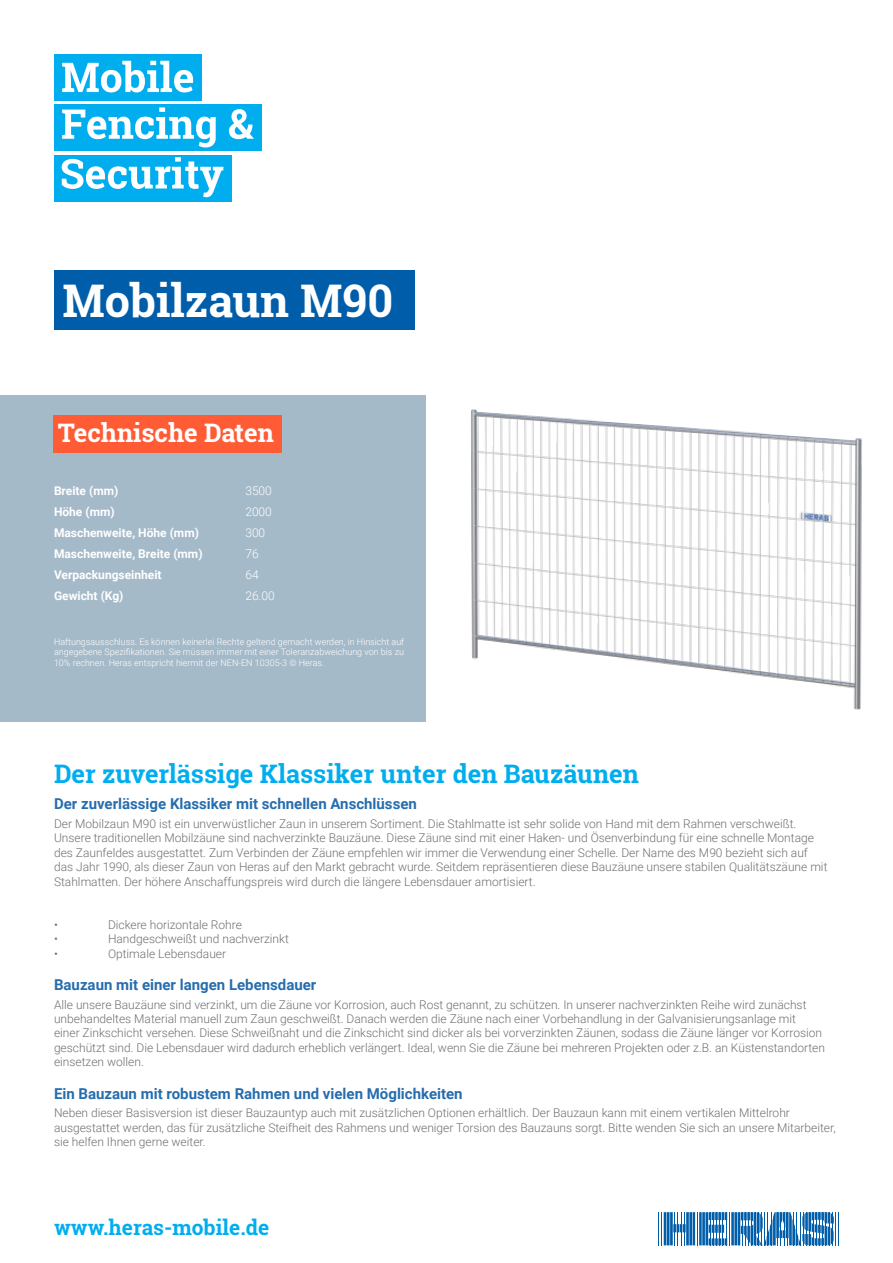
<style>
.page{position:relative;width:893px;height:1263px;background:#fff}
.page>*{position:absolute;margin:0;border:0;box-sizing:border-box;transform-origin:0 0}
.t1{font:700 45px "Roboto Slab";color:#fff}
.t2{font:700 25.5px "Roboto Slab";color:#00aeef}
.t3{font:700 25.5px "Roboto Slab";color:#fff}
.t4{font:700 21px "Roboto Slab";color:#00aeef}
.t5{font:700 15px "Roboto";color:#266dae}
.t6{font:300 12px/14.4px "Roboto";color:#6d6f73}
.t7{font:700 12px "Roboto";color:#fff}
.t8{font:300 12px "Roboto";color:#fff}
.t9{font:300 9px/10.8px "Roboto";color:#fff;text-align:justify}
</style>
<div class="page">
<hr style="left:658px;top:1212px;width:1px;height:33px;background:#005daa">
<hr style="left:661px;top:1212px;width:1px;height:33px;background:#005daa">
<hr style="left:697px;top:1212px;width:1px;height:33px;background:#005daa">
<hr style="left:835px;top:1212px;width:1px;height:33px;background:#005daa">
<hr style="left:838px;top:1212px;width:1px;height:33px;background:#005daa">
<svg style="left:664px;top:1212px;width:31px;height:33px"></svg>
<hr style="left:705px;top:1212px;width:3px;height:33px;background:#005daa">
<hr style="left:702px;top:1212px;width:3px;height:33px;background:#005daa">
<hr style="left:699px;top:1212px;width:3px;height:33px;background:#005daa">
<svg style="left:709px;top:1212px;width:125px;height:33px"></svg>
<div style="left:54px;top:54px;width:147px;height:47px;background:#00aeef"></div>
<div style="left:54px;top:104px;width:207px;height:47px;background:#00aeef"></div>
<div style="left:54px;top:155px;width:177px;height:46px;background:#00aeef"></div>
<svg style="left:62px;top:61px;width:131px;height:31px"></svg>
<svg style="left:62px;top:107px;width:154px;height:40px"></svg>
<svg style="left:229px;top:109px;width:25px;height:30px"></svg>
<svg style="left:62px;top:157px;width:161px;height:40px"></svg>
<img style="left:471px;top:409px;width:391px;height:301px">
<div style="left:54px;top:270px;width:361px;height:59px;background:#005daa"></div>
<div style="left:0;top:396px;width:426px;height:326px;background:#a5bac9"></div>
<div style="left:54px;top:415px;width:228px;height:38px;background:#ff5c35"></div>
<h1 class="t1" style="left:63px;top:270px;width:332px">Mobilzaun M90</h1>
<h2 class="t3" style="left:58px;top:415px;width:218px">Technische Daten</h2>
<p class="t7" style="left:54px;top:482px;width:66px">Breite (mm)</p>
<p class="t8" style="left:245px;top:482px;width:28px">3500</p>
<p class="t7" style="left:54px;top:503px;width:62px">Höhe (mm)</p>
<p class="t8" style="left:245px;top:503px;width:28px">2000</p>
<p class="t7" style="left:54px;top:524px;width:146px">Maschenweite, Höhe (mm)</p>
<p class="t8" style="left:245px;top:524px;width:21px">300</p>
<p class="t7" style="left:54px;top:545px;width:150px">Maschenweite, Breite (mm)</p>
<p class="t8" style="left:245px;top:545px;width:15px">76</p>
<p class="t7" style="left:54px;top:566px;width:109px">Verpackungseinheit</p>
<p class="t8" style="left:245px;top:566px;width:15px">64</p>
<p class="t7" style="left:54px;top:587px;width:71px">Gewicht (Kg)</p>
<p class="t8" style="left:245px;top:587px;width:31px">26.00</p>
<p class="t9" style="left:54px;top:636px;width:352px">Haftungsausschluss. Es können keinerlei Rechte geltend gemacht werden, in Hinsicht auf angegebene Spezifikationen. Sie müssen immer mit einer Toleranzabweichung von bis zu 10% rechnen. Heras entspricht hiermit der NEN-EN 10305-3 © Heras.</p>
<h2 class="t2" style="left:54px;top:756px;width:586px">Der zuverlässige Klassiker unter den Bauzäunen</h2>
<p class="t5" style="left:54px;top:793px;width:364px">Der zuverlässige Klassiker mit schnellen Anschlüssen</p>
<p class="t6" style="left:54px;top:816px;width:775px">Der Mobilzaun M90 ist ein unverwüstlicher Zaun in unserem Sortiment. Die Stahlmatte ist sehr solide von Hand mit dem Rahmen verschweißt.<br>Unsere traditionellen Mobilzäune sind nachverzinkte Bauzäune. Diese Zäune sind mit einer Haken- und Ösenverbindung für eine schnelle Montage des Zaunfeldes ausgestattet. Zum Verbinden der Zäune empfehlen wir immer die Verwendung einer Schelle. Der Name des M90 bezieht sich auf das Jahr 1990, als dieser Zaun von Heras auf den Markt gebracht wurde. Seitdem repräsentieren diese Bauzäune unsere stabilen Qualitätszäune mit Stahlmatten. Der höhere Anschaffungspreis wird durch die längere Lebensdauer amortisiert.</p>
<p class="t6" style="left:54px;top:917px;width:5px">•</p>
<p class="t6" style="left:108px;top:917px;width:135px">Dickere horizontale Rohre</p>
<p class="t6" style="left:54px;top:931px;width:5px">•</p>
<p class="t6" style="left:108px;top:931px;width:182px">Handgeschweißt und nachverzinkt</p>
<p class="t6" style="left:54px;top:946px;width:5px">•</p>
<p class="t6" style="left:108px;top:946px;width:120px">Optimale Lebensdauer</p>
<p class="t5" style="left:54px;top:974px;width:264px">Bauzaun mit einer langen Lebensdauer</p>
<p class="t6" style="left:54px;top:997px;width:772px">Alle unsere Bauzäune sind verzinkt, um die Zäune vor Korrosion, auch Rost genannt, zu schützen. In unserer nachverzinkten Reihe wird zunächst unbehandeltes Material manuell zum Zaun geschweißt. Danach werden die Zäune nach einer Vorbehandlung in der Galvanisierungsanlage mit<br>einer Zinkschicht versehen. Diese Schweißnaht und die Zinkschicht sind dicker als bei vorverzinkten Zäunen, sodass die Zäune länger vor Korrosion geschützt sind. Die Lebensdauer wird dadurch erheblich verlängert. Ideal, wenn Sie die Zäune bei mehreren Projekten oder z.B. an Küstenstandorten einsetzen wollen.</p>
<p class="t5" style="left:54px;top:1083px;width:410px">Ein Bauzaun mit robustem Rahmen und vielen Möglichkeiten</p>
<p class="t6" style="left:54px;top:1105px;width:783px">Neben dieser Basisversion ist dieser Bauzauntyp auch mit zusätzlichen Optionen erhältlich. Der Bauzaun kann mit einem vertikalen Mittelrohr ausgestattet werden, das für zusätzliche Steifheit des Rahmens und weniger Torsion des Bauzauns sorgt. Bitte wenden Sie sich an unsere Mitarbeiter, sie helfen Ihnen gerne weiter.</p>
<h3 class="t4" style="left:54px;top:1213px;width:217px">www.heras-mobile.de</h3>
</div>
